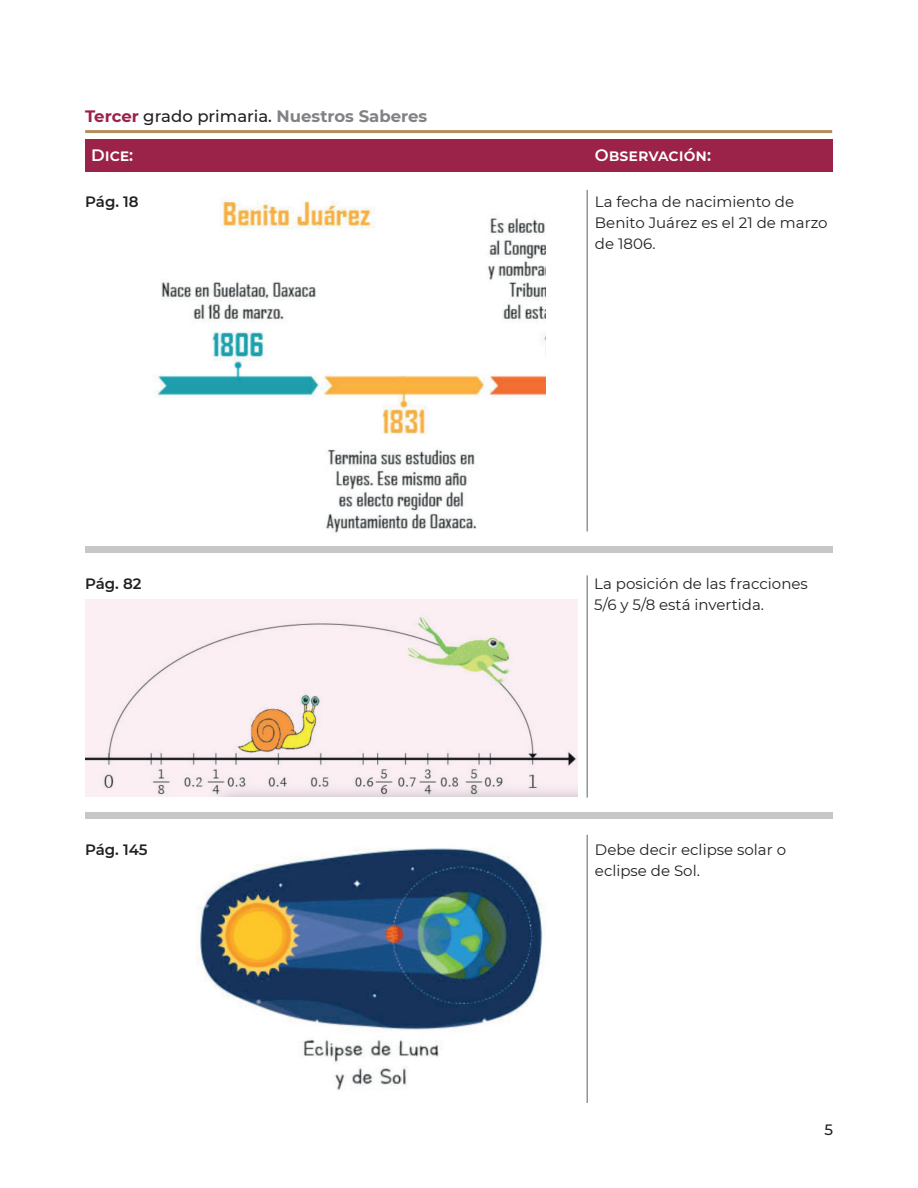
<style>
.page{position:relative;width:918px;height:1188px;background:#fff}
.page>*{position:absolute;margin:0;border:0;box-sizing:border-box;transform-origin:0 0}
.t1{font:700 16.5px "Montserrat";color:#808285}
.t2{font:600 16.5px "Montserrat";color:#fff}
.t3{font:15px/21px "Montserrat";color:#231f20}
.t4{font:600 15px "Montserrat";color:#231f20}
.t5{font:500 15px "Montserrat";color:#231f20}
.s1{color:#9b2248}
.s2{font-weight:500;color:#231f20}
</style>
<div class="page">
<div style="left:85px;top:139px;width:747px;height:32px;background:#9b2248"></div>
<hr style="left:85px;top:130px;width:747px;height:3px;background:#b28d5d">
<img style="left:153px;top:199px;width:393px;height:348px">
<hr style="left:586px;top:190px;width:2px;height:341px;background:#939598">
<hr style="left:586px;top:835px;width:2px;height:268px;background:#939598">
<hr style="left:586px;top:575px;width:2px;height:223px;background:#939598">
<div style="left:85px;top:547px;width:747px;height:6px;background:#c8c7c7"></div>
<div style="left:85px;top:812px;width:747px;height:7px;background:#c8c7c7"></div>
<img style="left:85px;top:599px;width:493px;height:198px">
<img style="left:196px;top:848px;width:347px;height:243px">
<p class="t1" style="left:85px;top:105px;width:344px"><span class="s1">Tercer</span> <span class="s2">grado primaria.</span> Nuestros Saberes</p>
<p class="t2" style="left:91px;top:144px;width:44px">Dice:</p>
<p class="t2" style="left:595px;top:144px;width:118px">Observación:</p>
<p class="t4" style="left:85px;top:191px;width:55px">Pág. 18</p>
<p class="t3" style="left:595px;top:191px;width:234px">La fecha de nacimiento de<br>Benito Juárez es el 21 de marzo de 1806.</p>
<p class="t4" style="left:85px;top:573px;width:58px">Pág. 82</p>
<p class="t3" style="left:594px;top:573px;width:215px">La posición de las fracciones<br>5/6 y 5/8 está invertida.</p>
<p class="t4" style="left:85px;top:839px;width:64px">Pág. 145</p>
<p class="t3" style="left:595px;top:839px;width:193px">Debe decir eclipse solar o eclipse de Sol.</p>
<p class="t5" style="left:824px;top:1120px;width:10px">5</p>
</div>
